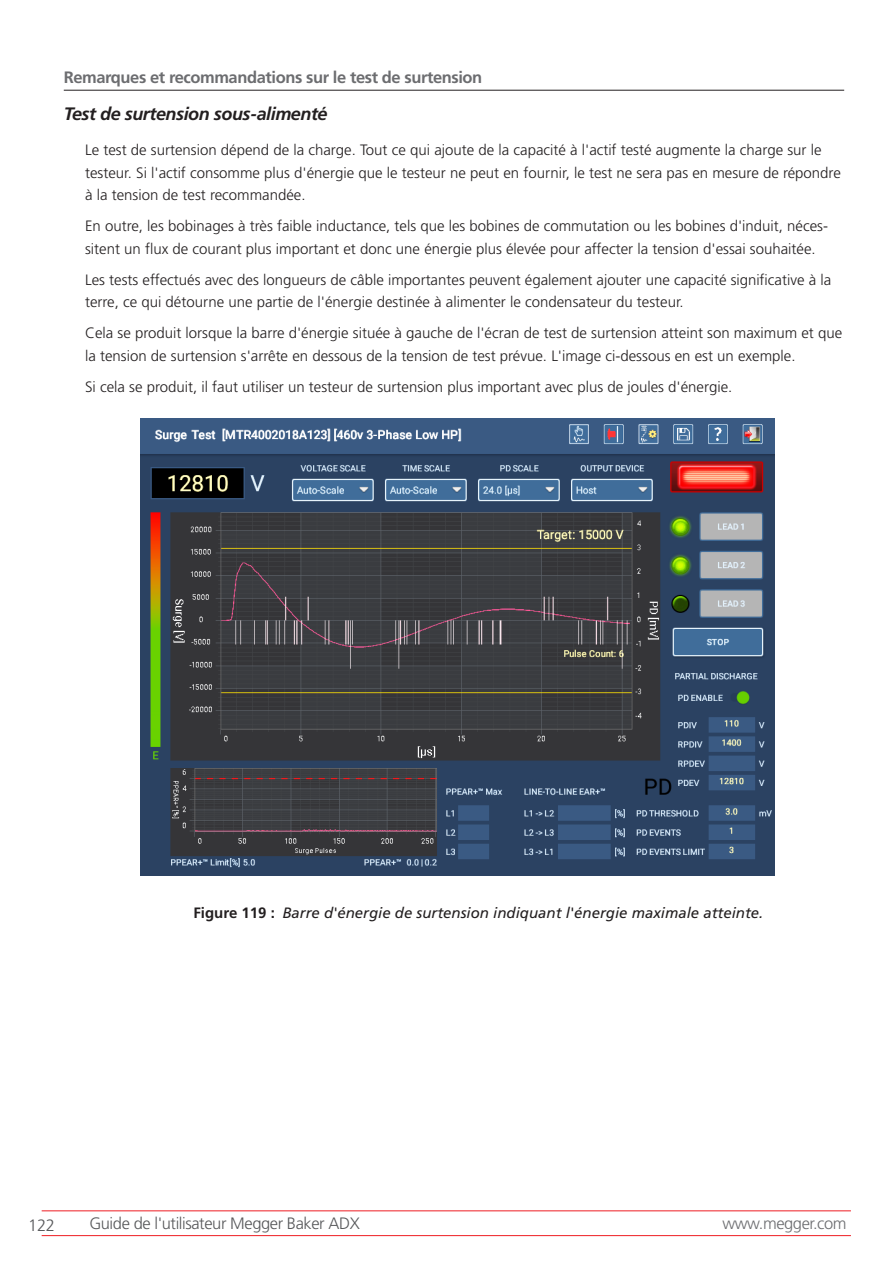
<style>
.page{position:relative;width:893px;height:1263px;background:#fff}
.page>*{position:absolute;margin:0;border:0;box-sizing:border-box;transform-origin:0 0}
.Heading3{font:italic 700 18px "Frutiger LT Pro";letter-spacing:-.025em;color:#231f20}
.t1{font:700 16.5px "Frutiger LT Pro";letter-spacing:-.025em;color:#6c6d70}
.t2{font:300 16.5px "Frutiger LT Pro";letter-spacing:-.025em;color:#57585a}
.t3{font:300 16.5px "Frutiger LT Pro";letter-spacing:-.025em;color:#6c6d70}
.Body{font:300 15px/22.5px "Frutiger LT Pro";color:#231f20}
.t4{font:italic 15px "Frutiger LT Pro";color:#231f20}
.s1{font-weight:700;font-style:normal}
</style>
<div class="page">
<img style="left:140px;top:418px;width:634px;height:457px">
<hr style="left:64px;top:90px;width:780px;height:1px;background:#231f20">
<hr style="left:42px;top:1210px;width:809px;height:1px;background:#ee1d23">
<hr style="left:42px;top:1235px;width:809px;height:1px;background:#ee1d23">
<p class="t1" style="left:64px;top:67px;width:420px">Remarques et recommandations sur le test de surtension</p>
<p class="Heading3" style="left:64px;top:103px;width:265px">Test de surtension sous-alimenté</p>
<p class="Body" style="left:85px;top:139px;width:757px">Le test de surtension dépend de la charge. Tout ce qui ajoute de la capacité à l'actif testé augmente la charge sur le testeur. Si l'actif consomme plus d'énergie que le testeur ne peut en fournir, le test ne sera pas en mesure de répondre à la tension de test recommandée.</p>
<p class="Body" style="left:85px;top:215px;width:744px">En outre, les bobinages à très faible inductance, tels que les bobines de commutation ou les bobines d'induit, néces&shy;sitent un flux de courant plus important et donc une énergie plus élevée pour affecter la tension d'essai souhaitée.</p>
<p class="Body" style="left:85px;top:268px;width:748px">Les tests effectués avec des longueurs de câble importantes peuvent également ajouter une capacité significative à la terre, ce qui détourne une partie de l'énergie destinée à alimenter le condensateur du testeur.</p>
<p class="Body" style="left:85px;top:322px;width:759px">Cela se produit lorsque la barre d'énergie située à gauche de l'écran de test de surtension atteint son maximum et que la tension de surtension s'arrête en dessous de la tension de test prévue. L'image ci-dessous en est un exemple.</p>
<p class="Body" style="left:85px;top:375px;width:649px">Si cela se produit, il faut utiliser un testeur de surtension plus important avec plus de joules d'énergie.</p>
<p class="t4" style="left:193px;top:904px;width:571px"><span class="s1">Figure 119 :</span> Barre d'énergie de surtension indiquant l'énergie maximale atteinte.</p>
<p class="t2" style="left:28px;top:1215px;width:28px">122</p>
<p class="t2" style="left:89px;top:1213px;width:272px">Guide de l'utilisateur Megger Baker ADX</p>
<p class="t3" style="left:722px;top:1213px;width:126px">www.megger.com</p>
</div>
